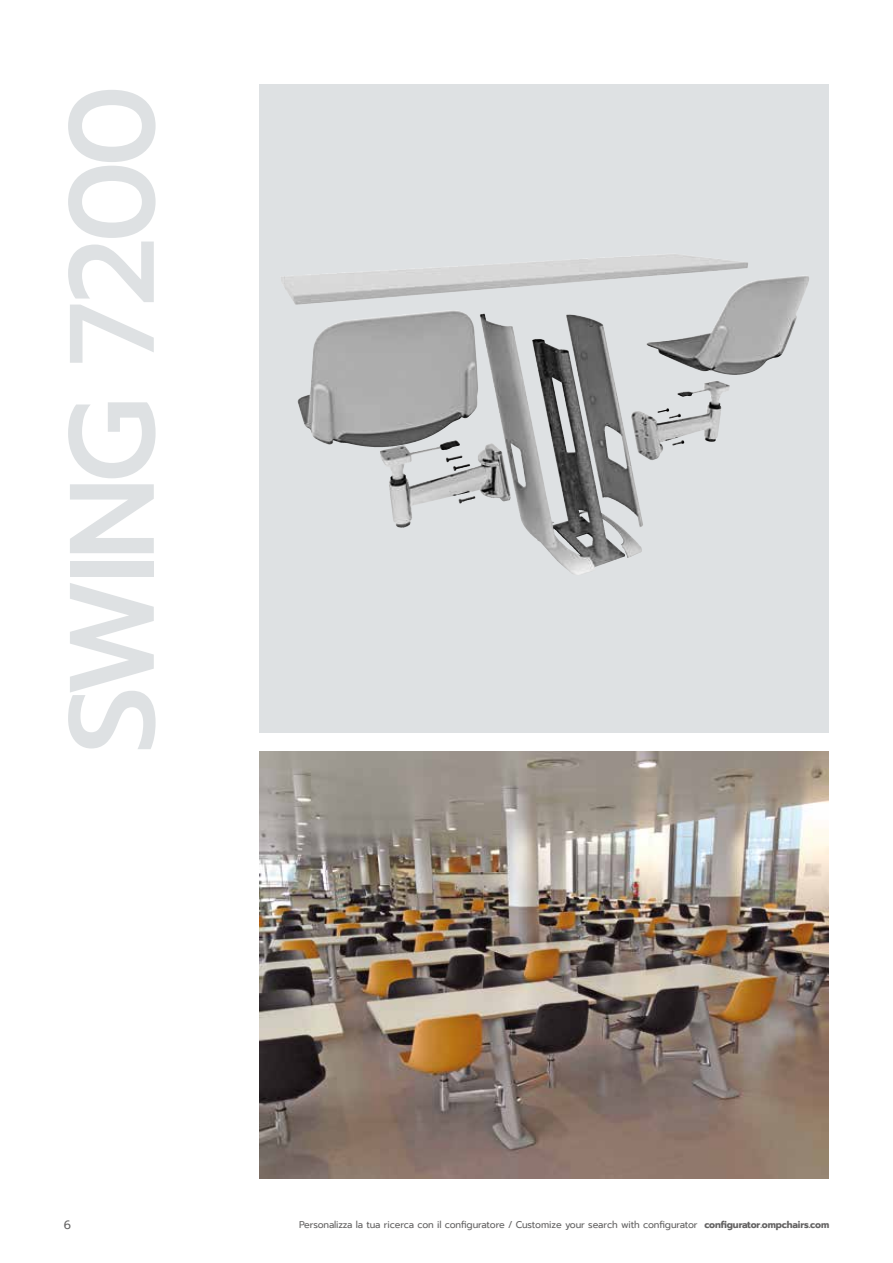
<style>
.page{position:relative;width:893px;height:1263px;background:#fff}
.page>*{position:absolute;margin:0;border:0;box-sizing:border-box;transform-origin:0 0}
.t1{font:500 120px "Prompt";letter-spacing:-.05em;color:#dee1e3}
.t2{font:12px "Prompt";color:#646363}
.t3{font:9.75px "Prompt";letter-spacing:-.01em;color:#646363;scale:.96 1}
.s1{font-weight:700}
</style>
<div class="page">
<svg style="left:259px;top:84px;width:570px;height:648px;background:#d1d4d5"></svg>
<img style="left:597px;top:253px;width:76px;height:5px">
<img style="left:259px;top:751px;width:569px;height:427px">
<h1 class="t1" style="left:26px;top:754px;width:670px;rotate:-90deg">SWING 7200</h1>
<p class="t2" style="left:64px;top:1217px;width:9px">6</p>
<p class="t3" style="left:299px;top:1217px;width:553px">Personalizza la tua ricerca con il configuratore / Customize your search with configurator <span class="s1">configurator.ompchairs.com</span></p>
</div>
